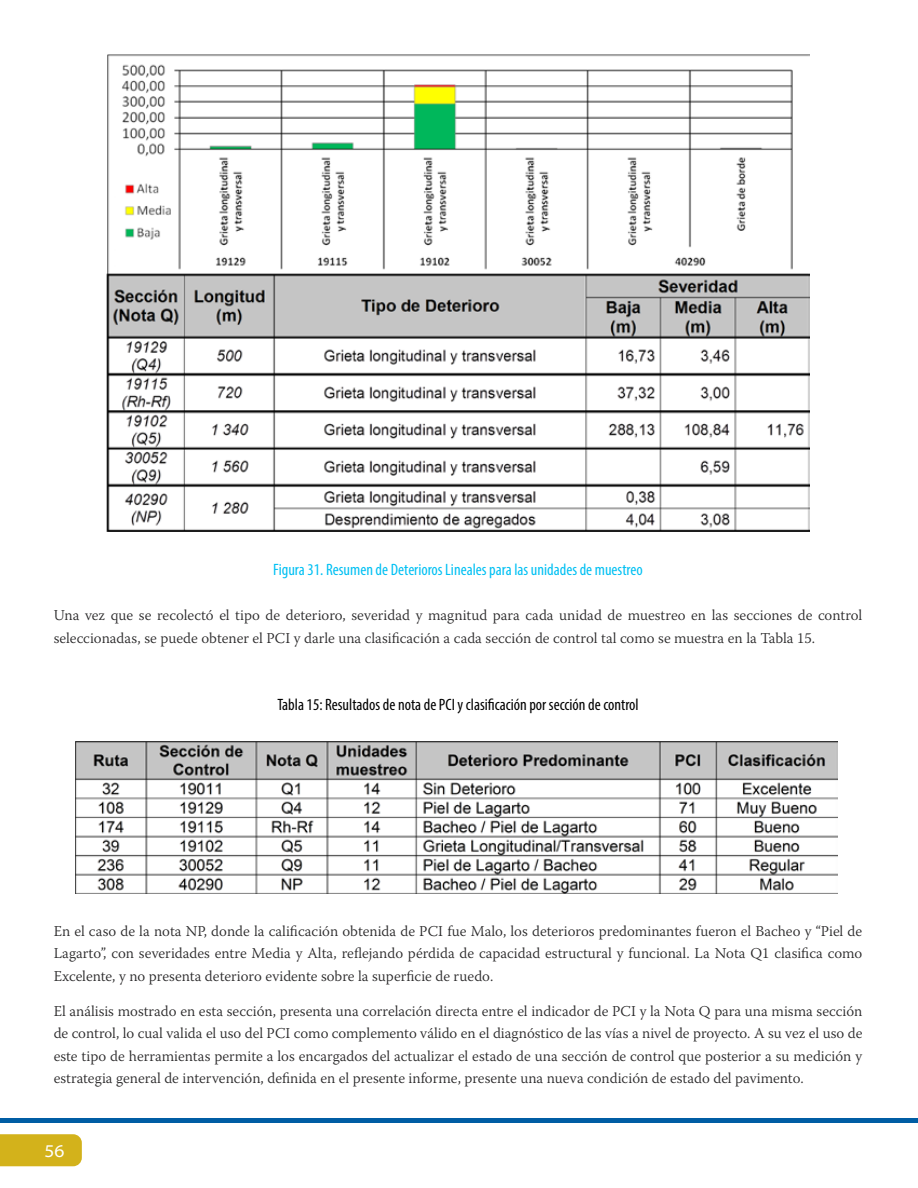
<style>
.page{position:relative;width:918px;height:1188px;background:#fff}
.page>*{position:absolute;margin:0;border:0;box-sizing:border-box;transform-origin:0 0}
.t1{font:semi-expanded 18px "Myriad Pro";color:#fff}
.t2{font:condensed 16.5px "Myriad Pro";color:#000}
.t3{font:condensed 16.5px "Myriad Pro";color:#00c0f3}
.t4{font:300 15px/22.5px "Warnock Pro";color:#292829;text-align:justify}
</style>
<div class="page">
<div style="left:0;top:1134px;width:82px;height:32px;background:#d3b21b"></div>
<hr style="left:0;top:1119px;width:918px;height:4px;background:#005da4">
<img style="left:107px;top:54px;width:702px;height:478px">
<img style="left:75px;top:742px;width:763px;height:152px">
<p class="t3" style="left:273px;top:560px;width:371px">Figura 31. Resumen de Deterioros Lineales para las unidades de muestreo</p>
<p class="t4" style="left:54px;top:604px;width:810px">Una vez que se recolectó el tipo de deterioro, severidad y magnitud para cada unidad de muestreo en las secciones de control seleccionadas, se puede obtener el PCI y darle una clasificación a cada sección de control tal como se muestra en la Tabla 15.</p>
<p class="t2" style="left:277px;top:695px;width:363px">Tabla 15: Resultados de nota de PCI y clasificación por sección de control</p>
<p class="t4" style="left:54px;top:919px;width:810px">En el caso de la nota NP, donde la calificación obtenida de PCI fue Malo, los deterioros predominantes fueron el Bacheo y “Piel de Lagarto”, con severidades entre Media y Alta, reflejando pérdida de capacidad estructural y funcional. La Nota Q1 clasifica como Excelente, y no presenta deterioro evidente sobre la superficie de ruedo.</p>
<p class="t4" style="left:54px;top:999px;width:810px">El análisis mostrado en esta sección, presenta una correlación directa entre el indicador de PCI y la Nota Q para una misma sección de control, lo cual valida el uso del PCI como complemento válido en el diagnóstico de las vías a nivel de proyecto. A su vez el uso de este tipo de herramientas permite a los encargados del actualizar el estado de una sección de control que posterior a su medición y estrategia general de intervención, definida en el presente informe, presente una nueva condición de estado del pavimento.</p>
<p class="t1" style="left:44px;top:1141px;width:22px">56</p>
</div>
